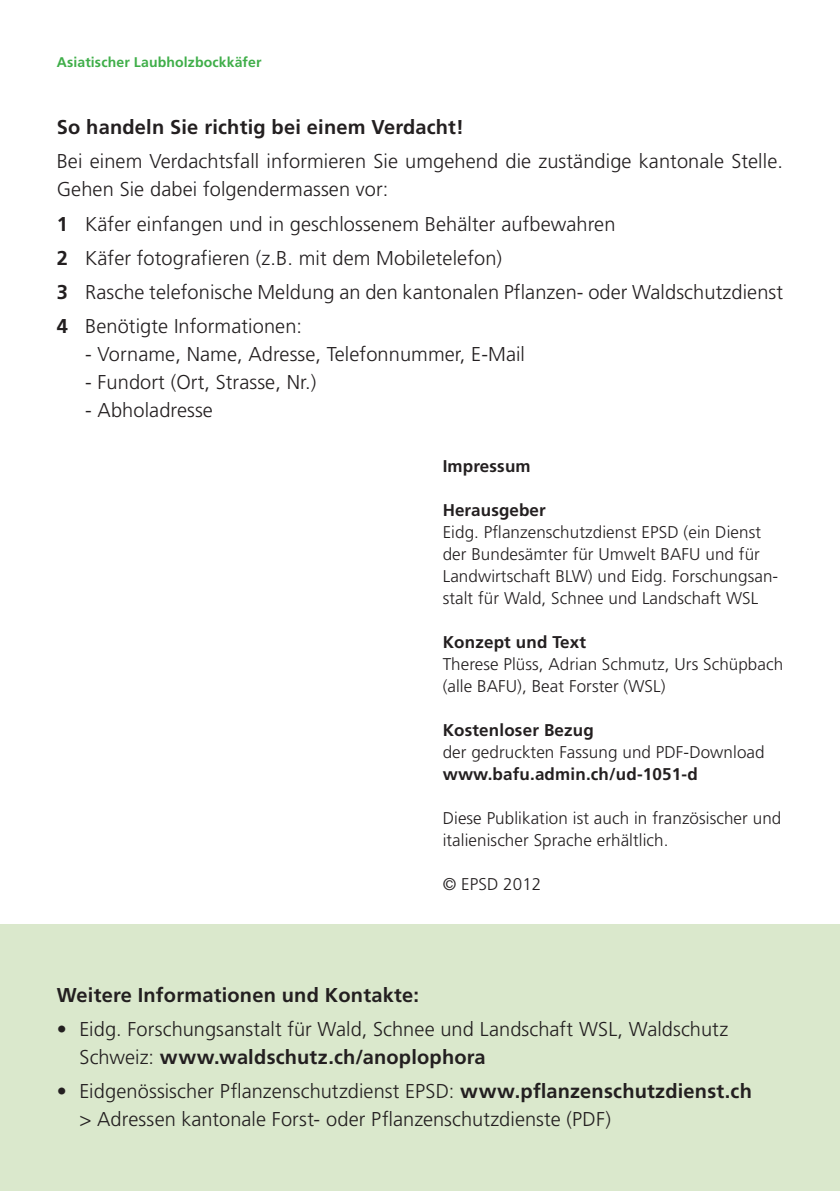
<style>
.page{position:relative;width:840px;height:1191px;background:#fff}
.page>*{position:absolute;margin:0;border:0;box-sizing:border-box;transform-origin:0 0}
.t1{font:300 20px/34.2px "Frutiger LT";letter-spacing:.005em;color:#231f20}
.t2{font:700 20px "Frutiger LT";letter-spacing:.01em;color:#231f20}
.t3{font:300 17px/22px "Frutiger LT";letter-spacing:.005em;color:#231f20}
.t4{font:700 17px/22px "Frutiger LT";letter-spacing:.01em;color:#231f20}
.t5{font:700 14px "Frutiger LT";letter-spacing:.01em;color:#3fae49}
.s1{font-weight:700}
.s2{font-weight:300}
</style>
<div class="page">
<div style="left:0;top:924px;width:839px;height:267px;background:#dae8cc"></div>
<p class="t5" style="left:57px;top:54px;width:206px">Asiatischer Laubholzbockkäfer</p>
<p class="t1" style="left:57px;top:110px;width:727px"><span class="s1">So handeln Sie richtig bei einem Verdacht!<br></span>Bei einem Verdachtsfall informieren Sie umgehend die zuständige kantonale Stelle.</p>
<p class="t1" style="left:57px;top:172px;width:727px">Gehen Sie dabei folgendermassen vor:<br><span class="s1">1</span> Käfer einfangen und in geschlossenem Behälter aufbewahren<br><span class="s1">2</span> Käfer fotografieren (z.B. mit dem Mobiletelefon)<br><span class="s1">3</span> Rasche telefonische Meldung an den kantonalen Pflanzen- oder Waldschutzdienst <span class="s1">4</span> Benötigte Informationen:</p>
<p class="t1" style="left:85px;top:337px;width:441px">- Vorname, Name, Adresse, Telefonnummer, E-Mail</p>
<p class="t1" style="left:85px;top:365px;width:232px">- Fundort (Ort, Strasse, Nr.)</p>
<p class="t1" style="left:85px;top:393px;width:129px">- Abholadresse</p>
<p class="t4" style="left:442px;top:455px;width:89px">Impressum</p>
<p class="t3" style="left:442px;top:499px;width:337px"><span class="s1">Herausgeber<br></span>Eidg. Pflanzenschutzdienst EPSD (ein Dienst der Bundesämter für Umwelt BAFU und für Landwirtschaft BLW) und Eidg. Forschungsan&shy;stalt für Wald, Schnee und Landschaft WSL</p>
<p class="t3" style="left:442px;top:631px;width:342px"><span class="s1">Konzept und Text<br></span>Therese Plüss, Adrian Schmutz, Urs Schüpbach (alle BAFU), Beat Forster (WSL)</p>
<p class="t4" style="left:442px;top:719px;width:323px">Kostenloser Bezug<br><span class="s2">der gedruckten Fassung und PDF-Download </span>www.bafu.admin.ch/ud-1051-d</p>
<p class="t3" style="left:442px;top:807px;width:340px">Diese Publikation ist auch in französischer und italienischer Sprache erhältlich.</p>
<p class="t3" style="left:442px;top:873px;width:100px">© EPSD 2012</p>
<p class="t2" style="left:57px;top:982px;width:363px">Weitere Informationen und Kontakte:</p>
<p class="t1" style="left:79px;top:1015px;width:650px;line-height:28px;text-indent:-23px">• Eidg. Forschungsanstalt für Wald, Schnee und Landschaft WSL, Waldschutz<br>Schweiz: <span class="s1">www.waldschutz.ch/anoplophora</span></p>
<p class="t1" style="left:79px;top:1077px;width:673px;line-height:28px;text-indent:-23px">• Eidgenössischer Pflanzenschutzdienst EPSD: <span class="s1">www.pflanzenschutzdienst.ch </span>&gt; Adressen kantonale Forst- oder Pflanzenschutzdienste (PDF)</p>
</div>
